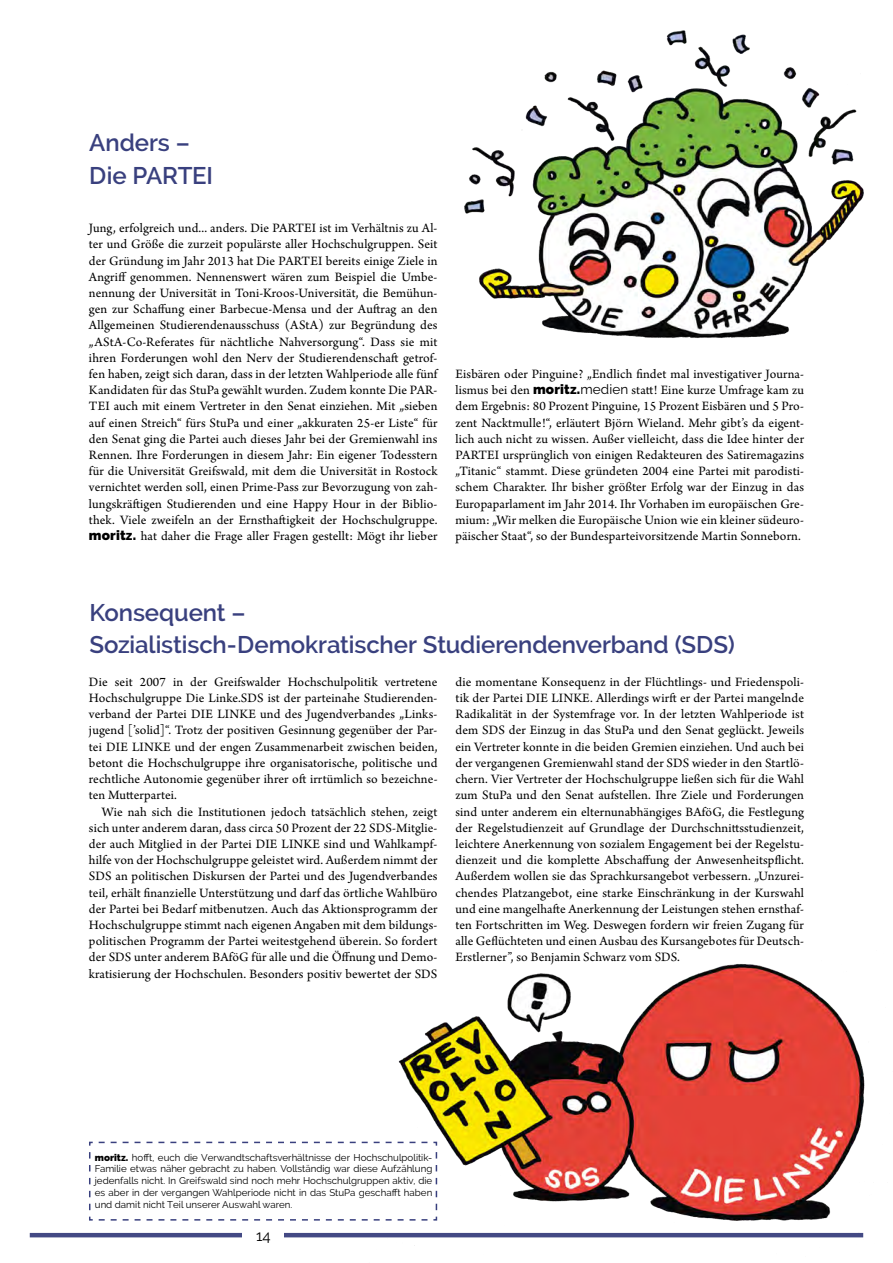
<style>
.page{position:relative;width:893px;height:1263px;background:#fff}
.page>*{position:absolute;margin:0;border:0;box-sizing:border-box;transform-origin:0 0}
.t1{font:600 24px/32.4px "Raleway";letter-spacing:-.005em;color:#39407e}
.t2{font:15px "Raleway";color:#000}
.t3{font:13.5px/16.2px "Arno Pro";letter-spacing:.01em;color:#000;text-align:justify}
.t4{font:9.75px/11.7px "Raleway";color:#000;text-align:justify}
.s1{font-family:"Raleway";font-weight:800}
.s2{font-family:"Raleway"}
.s3{font-weight:800}
</style>
<div class="page">
<hr style="left:30px;top:1233px;width:833px;height:4px;background:#434984">
<div style="left:242px;top:1226px;width:42px;height:18px;background:#fff"></div>
<img style="left:365px;top:964px;width:500px;height:282px">
<img style="left:464px;top:30px;width:399px;height:308px">
<svg style="left:89px;top:1141px;width:349px;height:80px"></svg>
<h1 class="t1" style="left:89px;top:127px;width:125px">Anders –<br>Die PARTEI</h1>
<p class="t3" style="left:89px;top:221px;width:350px">Jung, erfolgreich und... anders. Die PARTEI ist im Verhältnis zu Al&shy;ter und Größe die zurzeit populärste aller Hochschulgruppen. Seit der Gründung im Jahr 2013 hat Die PARTEI bereits einige Ziele in Angriff genommen. Nennenswert wären zum Beispiel die Umbe&shy;nennung der Universität in Toni-Kroos-Universität, die Bemühun&shy;gen zur Schaffung einer Barbecue-Mensa und der Auftrag an den Allgemeinen Studierendenausschuss (AStA) zur Begründung des „AStA-Co-Referates für nächtliche Nahversorgung“. Dass sie mit ihren Forderungen wohl den Nerv der Studierendenschaft getrof&shy;fen haben, zeigt sich daran, dass in der letzten Wahlperiode alle fünf Kandidaten für das StuPa gewählt wurden. Zudem konnte Die PAR-TEI auch mit einem Vertreter in den Senat einziehen. Mit „sieben auf einen Streich“ fürs StuPa und einer „akkuraten 25-er Liste“ für den Senat ging die Partei auch dieses Jahr bei der Gremienwahl ins Rennen. Ihre Forderungen in diesem Jahr: Ein eigener Todesstern für die Universität Greifswald, mit dem die Universität in Rostock vernichtet werden soll, einen Prime-Pass zur Bevorzugung von zah&shy;lungskräftigen Studierenden und eine Happy Hour in der Biblio&shy;thek. Viele zweifeln an der Ernsthaftigkeit der Hochschulgruppe. <span class="s1">moritz.</span> hat daher die Frage aller Fragen gestellt: Mögt ihr lieber</p>
<p class="t3" style="left:455px;top:367px;width:350px">Eisbären oder Pinguine? „Endlich findet mal investigativer Journa&shy;lismus bei den <span class="s1">moritz.</span><span class="s2">medien</span> statt! Eine kurze Umfrage kam zu dem Ergebnis: 80 Prozent Pinguine, 15 Prozent Eisbären und 5 Pro&shy;zent Nacktmulle!“, erläutert Björn Wieland. Mehr gibt’s da eigent&shy;lich auch nicht zu wissen. Außer vielleicht, dass die Idee hinter der PARTEI ursprünglich von einigen Redakteuren des Satiremagazins „Titanic“ stammt. Diese gründeten 2004 eine Partei mit parodisti&shy;schem Charakter. Ihr bisher größter Erfolg war der Einzug in das Europaparlament im Jahr 2014. Ihr Vorhaben im europäischen Gre&shy;mium: „Wir melken die Europäische Union wie ein kleiner südeuro&shy;päischer Staat“, so der Bundesparteivorsitzende Martin Sonneborn.</p>
<h1 class="t1" style="left:90px;top:596px;width:647px">Konsequent –<br>Sozialistisch-Demokratischer Studierendenverband (SDS)</h1>
<p class="t3" style="left:89px;top:674px;width:350px">Die seit 2007 in der Greifswalder Hochschulpolitik vertretene Hochschulgruppe Die Linke.SDS ist der parteinahe Studierenden&shy;verband der Partei DIE LINKE und des Jugendverbandes „Links&shy;jugend [’solid]“. Trotz der positiven Gesinnung gegenüber der Par&shy;tei DIE LINKE und der engen Zusammenarbeit zwischen beiden, betont die Hochschulgruppe ihre organisatorische, politische und rechtliche Autonomie gegenüber ihrer oft irrtümlich so bezeichne&shy;ten Mutterpartei.</p>
<p class="t3" style="left:89px;top:804px;width:350px;text-indent:13px">Wie nah sich die Institutionen jedoch tatsächlich stehen, zeigt sich unter anderem daran, dass circa 50 Prozent der 22 SDS-Mitglie&shy;der auch Mitglied in der Partei DIE LINKE sind und Wahlkampf&shy;hilfe von der Hochschulgruppe geleistet wird. Außerdem nimmt der SDS an politischen Diskursen der Partei und des Jugendverbandes teil, erhält finanzielle Unterstützung und darf das örtliche Wahlbüro der Partei bei Bedarf mitbenutzen. Auch das Aktionsprogramm der Hochschulgruppe stimmt nach eigenen Angaben mit dem bildungs&shy;politischen Programm der Partei weitestgehend überein. So fordert der SDS unter anderem BAföG für alle und die Öffnung und Demo&shy;kratisierung der Hochschulen. Besonders positiv bewertet der SDS</p>
<p class="t3" style="left:455px;top:674px;width:350px">die momentane Konsequenz in der Flüchtlings- und Friedenspoli&shy;tik der Partei DIE LINKE. Allerdings wirft er der Partei mangelnde Radikalität in der Systemfrage vor. In der letzten Wahlperiode ist dem SDS der Einzug in das StuPa und den Senat geglückt. Jeweils ein Vertreter konnte in die beiden Gremien einziehen. Und auch bei der vergangenen Gremienwahl stand der SDS wieder in den Startlö&shy;chern. Vier Vertreter der Hochschulgruppe ließen sich für die Wahl zum StuPa und den Senat aufstellen. Ihre Ziele und Forderungen sind unter anderem ein elternunabhängiges BAföG, die Festlegung der Regelstudienzeit auf Grundlage der Durchschnittsstudienzeit, leichtere Anerkennung von sozialem Engagement bei der Regelstu&shy;dienzeit und die komplette Abschaffung der Anwesenheitspflicht.<br>Außerdem wollen sie das Sprachkursangebot verbessern. „Unzurei&shy;chendes Platzangebot, eine starke Einschränkung in der Kurswahl und eine mangelhafte Anerkennung der Leistungen stehen ernsthaf&shy;ten Fortschritten im Weg. Deswegen fordern wir freien Zugang für alle Geflüchteten und einen Ausbau des Kursangebotes für Deutsch-Erstlerner”, so Benjamin Schwarz vom SDS.</p>
<p class="t4" style="left:95px;top:1151px;width:339px"><span class="s3">moritz.</span> hofft, euch die Verwandtschaftsverhältnisse der Hochschulpolitik-Familie etwas näher gebracht zu haben. Vollständig war diese Aufzählung jedenfalls nicht. In Greifswald sind noch mehr Hochschulgruppen aktiv, die es aber in der vergangen Wahlperiode nicht in das StuPa geschafft haben und damit nicht Teil unserer Auswahl waren.</p>
<p class="t2" style="left:256px;top:1226px;width:16px">14</p>
</div>
